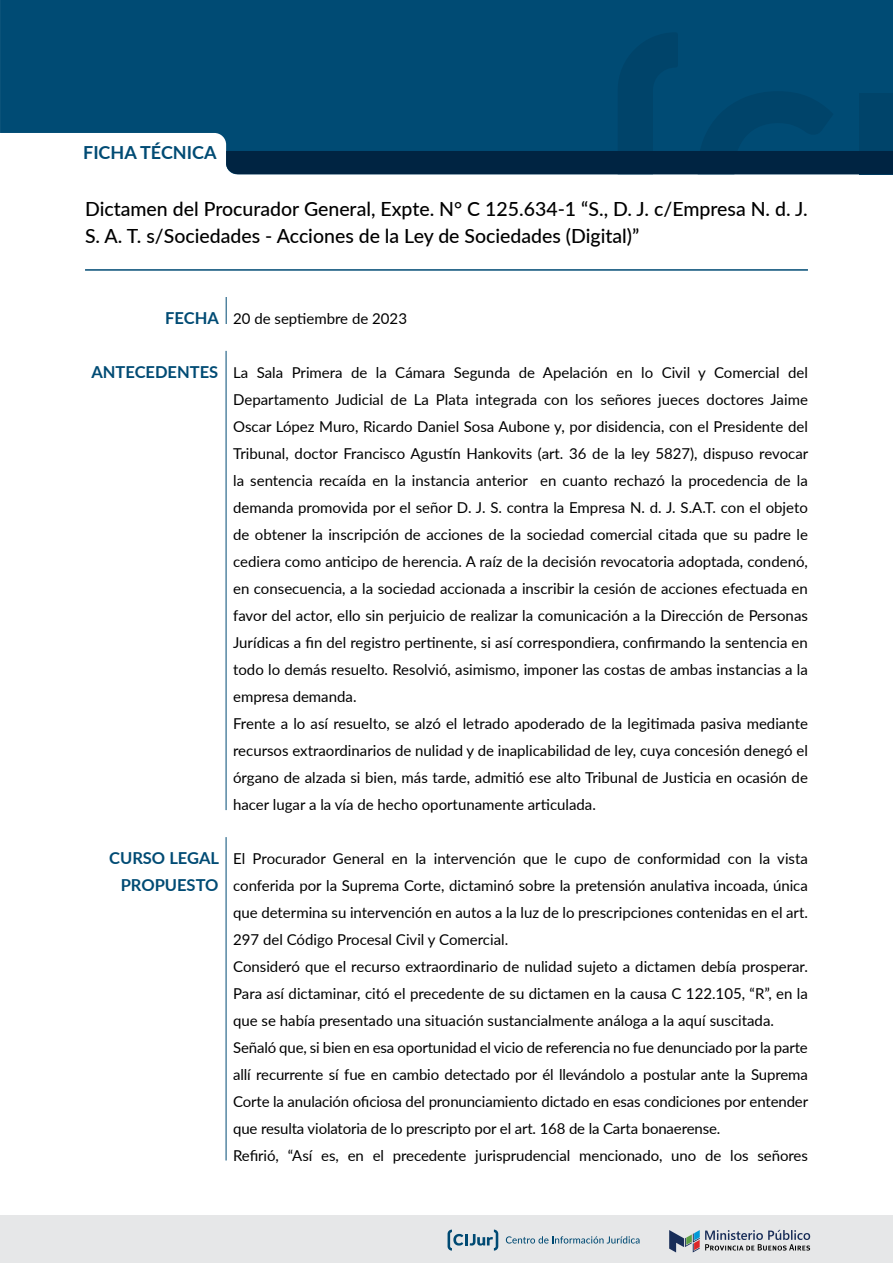
<style>
.page{position:relative;width:893px;height:1263px;background:#fff}
.page>*{position:absolute;margin:0;border:0;box-sizing:border-box;transform-origin:0 0}
.t1{font:500 19.5px/27px "Lato";color:#000}
.t2{font:700 18px "Lato";color:#004b74}
.t3{font:700 16.5px/27px "Lato";color:#004b74;text-align:right}
.t4{font:15px/27px "Lato";color:#000}
.s1{font-weight:700;font-size:16.5px;color:#004b74}
</style>
<div class="page">
<div style="left:0;top:1215px;width:893px;height:48px;background:#e6e7e8"></div>
<svg style="left:669px;top:1230px;width:141px;height:22px"></svg>
<svg style="left:506px;top:1236px;width:133px;height:7px"></svg>
<svg style="left:448px;top:1229px;width:50px;height:21px"></svg>
<div style="left:0;top:0;width:893px;height:143px;background:#004b74"></div>
<svg style="left:226px;top:32px;width:667px;height:142px;background:#00446b"></svg>
<hr style="left:85px;top:269px;width:723px;height:2px;background:#004b74">
<svg style="left:226px;top:297px;width:1px;height:27px"></svg>
<hr style="left:226px;top:351px;width:1px;height:459px;background:#004b74">
<hr style="left:226px;top:837px;width:1px;height:323px;background:#004b74">
<p class="t2" style="left:83px;top:139px;width:135px">FICHA TÉCNICA</p>
<h1 class="t1" style="left:85px;top:195px;width:724px">Dictamen del Procurador General, Expte. N° C 125.634-1 “S., D. J. c/Empresa N. d. J.<br>S. A. T. s/Sociedades - Acciones de la Ley de Sociedades (Digital)”</h1>
<p class="t4" style="left:165px;top:304px;width:243px"><span class="s1">FECHA</span> 20 de septiembre de 2023</p>
<p class="t3" style="left:91px;top:358px;width:128px">ANTECEDENTES</p>
<p class="t4" style="left:233px;top:358px;width:577px">La Sala Primera de la Cámara Segunda de Apelación en lo Civil y Comercial del Departamento Judicial de La Plata integrada con los señores jueces doctores Jaime Oscar López Muro, Ricardo Daniel Sosa Aubone y, por disidencia, con el Presidente del Tribunal, doctor Francisco Agustín Hankovits (art. 36 de la ley 5827), dispuso revocar la sentencia recaída en la instancia anterior en cuanto rechazó la procedencia de la demanda promovida por el señor D. J. S. contra la Empresa N. d. J. S.A.T. con el objeto de obtener la inscripción de acciones de la sociedad comercial citada que su padre le cediera como anticipo de herencia. A raíz de la decisión revocatoria adoptada, condenó, en consecuencia, a la sociedad accionada a inscribir la cesión de acciones efectuada en favor del actor, ello sin perjuicio de realizar la comunicación a la Dirección de Personas Jurídicas a fin del registro pertinente, si así correspondiera, confirmando la sentencia en todo lo demás resuelto. Resolvió, asimismo, imponer las costas de ambas instancias a la empresa demanda.<br>Frente a lo así resuelto, se alzó el letrado apoderado de la legitimada pasiva mediante recursos extraordinarios de nulidad y de inaplicabilidad de ley, cuya concesión denegó el órgano de alzada si bien, más tarde, admitió ese alto Tribunal de Justicia en ocasión de hacer lugar a la vía de hecho oportunamente articulada.</p>
<p class="t3" style="left:109px;top:844px;width:111px">CURSO LEGAL<br>PROPUESTO</p>
<p class="t4" style="left:233px;top:844px;width:576px">El Procurador General en la intervención que le cupo de conformidad con la vista conferida por la Suprema Corte, dictaminó sobre la pretensión anulativa incoada, única que determina su intervención en autos a la luz de lo prescripciones contenidas en el art.<br>297 del Código Procesal Civil y Comercial.<br>Consideró que el recurso extraordinario de nulidad sujeto a dictamen debía prosperar.<br>Para así dictaminar, citó el precedente de su dictamen en la causa C 122.105, “R”, en la que se había presentado una situación sustancialmente análoga a la aquí suscitada.<br>Señaló que, si bien en esa oportunidad el vicio de referencia no fue denunciado por la parte allí recurrente sí fue en cambio detectado por él llevándolo a postular ante la Suprema Corte la anulación oficiosa del pronunciamiento dictado en esas condiciones por entender que resulta violatoria de lo prescripto por el art. 168 de la Carta bonaerense.<br>Refirió, “Así es, en el precedente jurisprudencial mencionado, uno de los señores</p>
</div>
